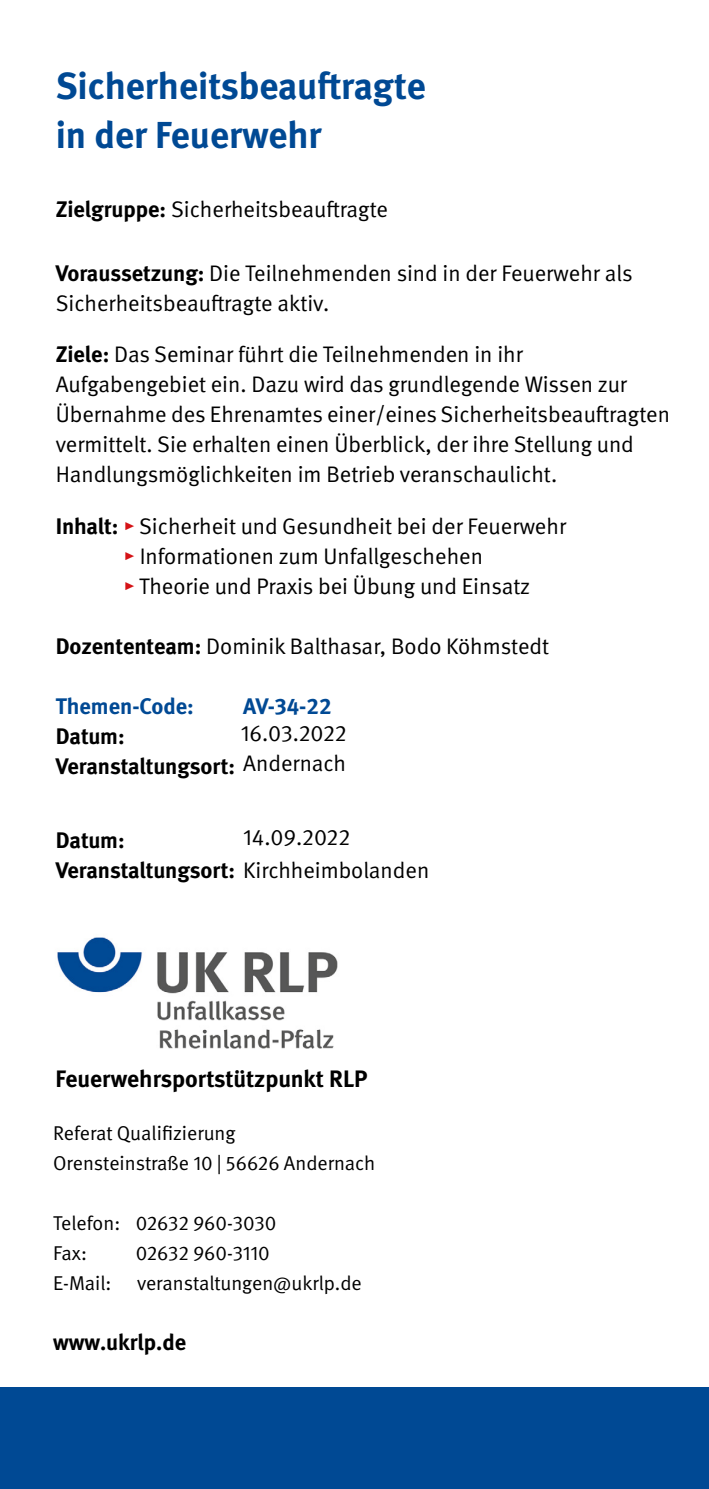
<style>
.page{position:relative;width:709px;height:1489px;background:#fff}
.page>*{position:absolute;margin:0;border:0;box-sizing:border-box;transform-origin:0 0}
.t1{font:700 37.5px "DGUV Meta";color:#004994}
.t2{font:700 23.75px "DGUV Meta";color:#000}
.Fließtext{font:22.5px/30px "DGUV Meta";color:#000}
.Fließtext-2{font:700 22.5px "DGUV Meta";color:#000}
.Fließtext-3{font:700 22.5px "DGUV Meta";color:#004994}
.t3{font:20px "DGUV Meta";color:#000}
.s1{font-weight:700}
.s2{color:#d51317}
.s3{font-weight:400}
</style>
<div class="page">
<div style="left:0;top:1387px;width:709px;height:101px;background:#004994"></div>
<img style="left:57px;top:937px;width:281px;height:112px">
<p class="t1" style="left:56px;top:64px;width:371px">Sicherheitsbeauftragte</p>
<p class="t1" style="left:56px;top:112px;width:267px">in der Feuerwehr</p>
<p class="Fließtext" style="left:56px;top:195px;width:334px"><span class="s1">Zielgruppe:</span> Sicherheitsbeauftragte</p>
<p class="Fließtext" style="left:56px;top:259px;width:578px"><span class="s1">Voraussetzung:</span> Die Teilnehmenden sind in der Feuerwehr als<br>Sicherheitsbeauftragte aktiv.</p>
<p class="Fließtext" style="left:56px;top:340px;width:616px"><span class="s1">Ziele:</span> Das Seminar führt die Teilnehmenden in ihr Aufgabengebiet ein. Dazu wird das grundlegende Wissen zur Übernahme des Ehrenamtes einer/eines Sicherheitsbeauftragten vermittelt. Sie erhalten einen Überblick, der ihre Stellung und Handlungsmöglichkeiten im Betrieb veranschaulicht.</p>
<p class="Fließtext" style="left:56px;top:511px;width:512px"><span class="s1">Inhalt:</span> <span class="s2">▸</span> Sicherheit und Gesundheit bei der Feuerwehr</p>
<p class="Fließtext" style="left:123px;top:541px;width:361px"><span class="s2">▸</span> Informationen zum Unfallgeschehen</p>
<p class="Fließtext" style="left:123px;top:571px;width:408px"><span class="s2">▸</span> Theorie und Praxis bei Übung und Einsatz</p>
<p class="Fließtext" style="left:56px;top:631px;width:495px"><span class="s1">Dozententeam:</span> Dominik Balthasar, Bodo Köhmstedt</p>
<p class="Fließtext-3" style="left:56px;top:692px;width:139px">Themen-Code:</p>
<p class="Fließtext-3" style="left:243px;top:692px;width:90px">AV-34-22</p>
<p class="Fließtext-2" style="left:56px;top:722px;width:71px">Datum:</p>
<p class="Fließtext" style="left:241px;top:719px;width:107px">16.03.2022</p>
<p class="Fließtext-2" style="left:56px;top:752px;width:292px">Veranstaltungsort: <span class="s3">Andernach</span></p>
<p class="Fließtext" style="left:56px;top:822px;width:375px;line-height:32.5px;text-indent:187px">14.09.2022<br><span class="s1">Veranstaltungsort:</span> Kirchheimbolanden</p>
<p class="Fließtext-2" style="left:56px;top:826px;width:71px">Datum:</p>
<p class="t2" style="left:55px;top:1064px;width:313px">Feuerwehrsportstützpunkt RLP</p>
<p class="t3" style="left:53px;top:1121px;width:184px">Referat Qualifizierung</p>
<p class="t3" style="left:53px;top:1151px;width:324px">Orensteinstraße 10 | 56626 Andernach</p>
<p class="t3" style="left:53px;top:1211px;width:225px">Telefon: 02632 960-3030</p>
<p class="t3" style="left:53px;top:1241px;width:35px">Fax:</p>
<p class="t3" style="left:136px;top:1241px;width:136px">02632 960-3110</p>
<p class="t3" style="left:53px;top:1271px;width:60px">E-Mail:</p>
<p class="t3" style="left:137px;top:1271px;width:226px">veranstaltungen@ukrlp.de</p>
<p class="Fließtext-2" style="left:53px;top:1328px;width:134px">www.ukrlp.de</p>
</div>
